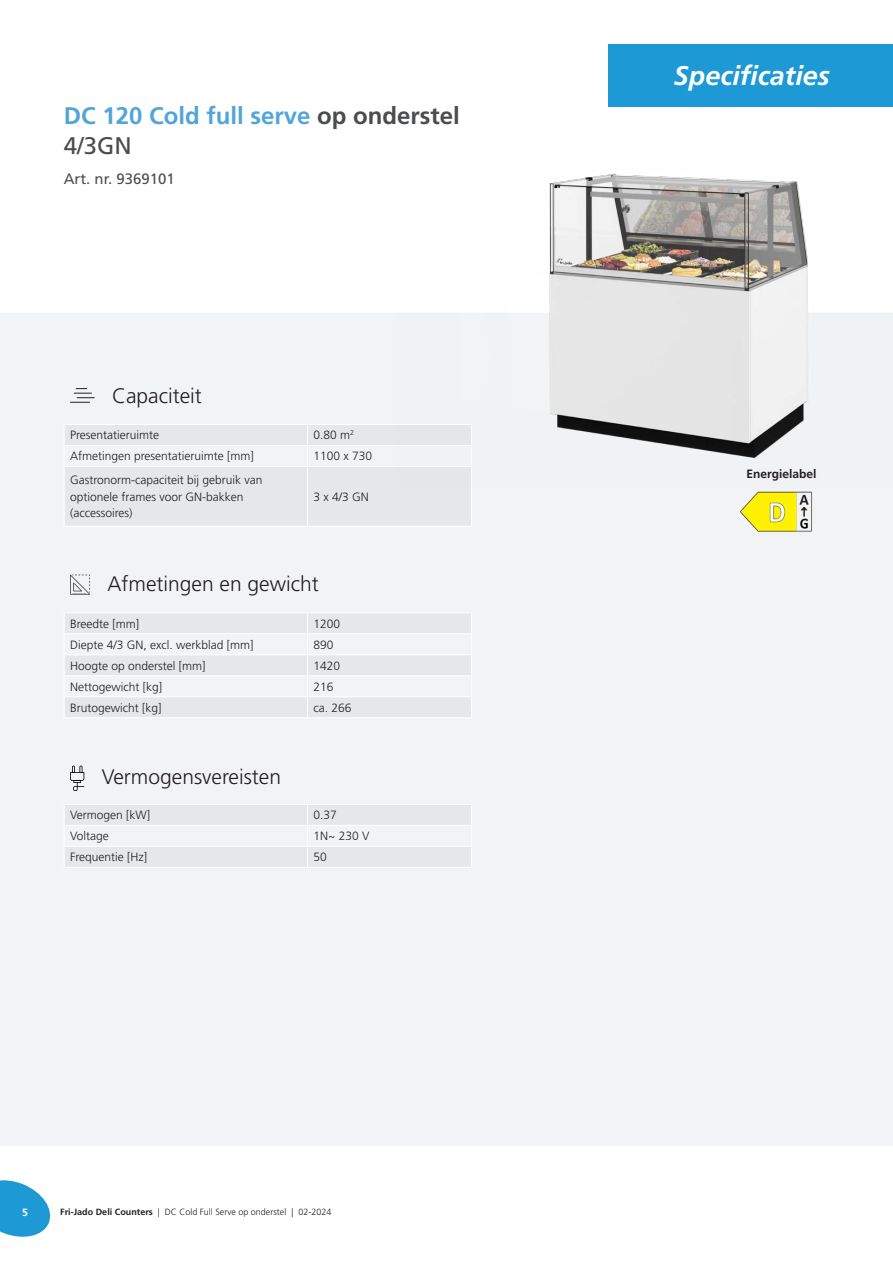
<style>
.page{position:relative;width:893px;height:1263px;background:#fff}
.page>*{position:absolute;margin:0;border:0;box-sizing:border-box;transform-origin:0 0}
.Pagina_soort{font:italic 700 27px "Frutiger LT Std";color:#fff}
.Productnaam{font:700 24px/30px "Frutiger LT Std";color:#51a5db}
.t1{font:300 21px "Frutiger LT Std";color:#231f20}
.Artikelnummer{font:15px "Frutiger LT Std";color:#4b4c4d}
.t2{font:300 12px/16.5px "Frutiger LT Std";color:#231f20}
.Bodytekst{font:700 12px "Frutiger LT Std";color:#231f20}
.t3{font:700 10.5px "Frutiger LT Std";color:#fff}
.t4{font:300 9px "Frutiger LT Std";color:#231f20}
.s1{color:#4b4c4d}
.s2{font-weight:400;color:#4b4c4d}
.s3{font-weight:700}
</style>
<div class="page">
<svg style="left:0;top:1180px;width:51px;height:57px"></svg>
<div style="left:0;top:313px;width:893px;height:832px;background:#f2f3f4"></div>
<svg style="left:64px;top:424px;width:408px;height:123px"></svg>
<hr style="left:64px;top:466px;width:244px;height:1px;background:#fff">
<hr style="left:64px;top:467px;width:1px;height:59px;background:#fff">
<hr style="left:308px;top:466px;width:164px;height:1px;background:#fff">
<hr style="left:307px;top:467px;width:1px;height:59px;background:#fff">
<hr style="left:471px;top:467px;width:1px;height:59px;background:#fff">
<hr style="left:64px;top:526px;width:244px;height:1px;background:#fff">
<hr style="left:308px;top:526px;width:164px;height:1px;background:#fff">
<svg style="left:70px;top:388px;width:24px;height:15px"></svg>
<hr style="left:64px;top:612px;width:244px;height:1px;background:#fff">
<hr style="left:308px;top:612px;width:164px;height:1px;background:#fff">
<svg style="left:64px;top:613px;width:408px;height:126px"></svg>
<hr style="left:64px;top:717px;width:244px;height:1px;background:#fff">
<hr style="left:308px;top:717px;width:164px;height:1px;background:#fff">
<svg style="left:70px;top:575px;width:20px;height:19px"></svg>
<svg style="left:64px;top:804px;width:408px;height:63px"></svg>
<hr style="left:64px;top:867px;width:244px;height:1px;background:#fff">
<hr style="left:308px;top:867px;width:164px;height:1px;background:#fff">
<svg style="left:70px;top:766px;width:14px;height:25px"></svg>
<img style="left:395px;top:173px;width:498px;height:315px">
<div style="left:608px;top:44px;width:285px;height:62px;background:#1d99d6"></div>
<img style="left:736px;top:492px;width:80px;height:40px">
<p class="Productnaam" style="left:64px;top:101px;width:398px">DC 120 Cold full serve <span class="s1">op onderstel<br></span><span class="s2">4/3GN</span></p>
<p class="Artikelnummer" style="left:64px;top:170px;width:113px">Art. nr. 9369101</p>
<p class="t1" style="left:112px;top:383px;width:91px">Capaciteit</p>
<p class="t2" style="left:70px;top:427px;width:91px">Presentatieruimte</p>
<p class="t2" style="left:314px;top:427px;width:42px">0.80 m<sup>2</sup></p>
<p class="t2" style="left:70px;top:448px;width:185px">Afmetingen presentatieruimte [mm]</p>
<p class="t2" style="left:314px;top:448px;width:60px">1100 x 730</p>
<p class="t2" style="left:70px;top:472px;width:194px">Gastronorm-capaciteit bij gebruik van optionele frames voor GN-bakken (accessoires)</p>
<p class="t2" style="left:314px;top:489px;width:57px">3 x 4/3 GN</p>
<p class="t1" style="left:108px;top:572px;width:213px">Afmetingen en gewicht</p>
<p class="t2" style="left:70px;top:615px;width:71px">Breedte [mm]</p>
<p class="t2" style="left:314px;top:615px;width:28px">1200</p>
<p class="t2" style="left:70px;top:636px;width:185px">Diepte 4/3 GN, excl. werkblad [mm]</p>
<p class="t2" style="left:314px;top:636px;width:22px">890</p>
<p class="t2" style="left:70px;top:657px;width:137px">Hoogte op onderstel [mm]</p>
<p class="t2" style="left:314px;top:657px;width:28px">1420</p>
<p class="t2" style="left:70px;top:678px;width:94px">Nettogewicht [kg]</p>
<p class="t2" style="left:314px;top:678px;width:22px">216</p>
<p class="t2" style="left:70px;top:699px;width:93px">Brutogewicht [kg]</p>
<p class="t2" style="left:314px;top:699px;width:40px">ca. 266</p>
<p class="t1" style="left:102px;top:764px;width:181px">Vermogensvereisten</p>
<p class="t2" style="left:70px;top:807px;width:82px">Vermogen [kW]</p>
<p class="t2" style="left:314px;top:807px;width:25px">0.37</p>
<p class="t2" style="left:70px;top:828px;width:40px">Voltage</p>
<p class="t2" style="left:314px;top:828px;width:57px">1N~ 230 V</p>
<p class="t2" style="left:70px;top:849px;width:79px">Frequentie [Hz]</p>
<p class="t2" style="left:314px;top:849px;width:15px">50</p>
<p class="t3" style="left:22px;top:1206px;width:7px">5</p>
<p class="t4" style="left:60px;top:1207px;width:273px"><span class="s3">Fri-Jado Deli Counters</span> | DC Cold Full Serve op onderstel | 02-2024</p>
<p class="Pagina_soort" style="left:674px;top:60px;width:158px">Specificaties</p>
<p class="Bodytekst" style="left:746px;top:467px;width:72px">Energielabel</p>
</div>
